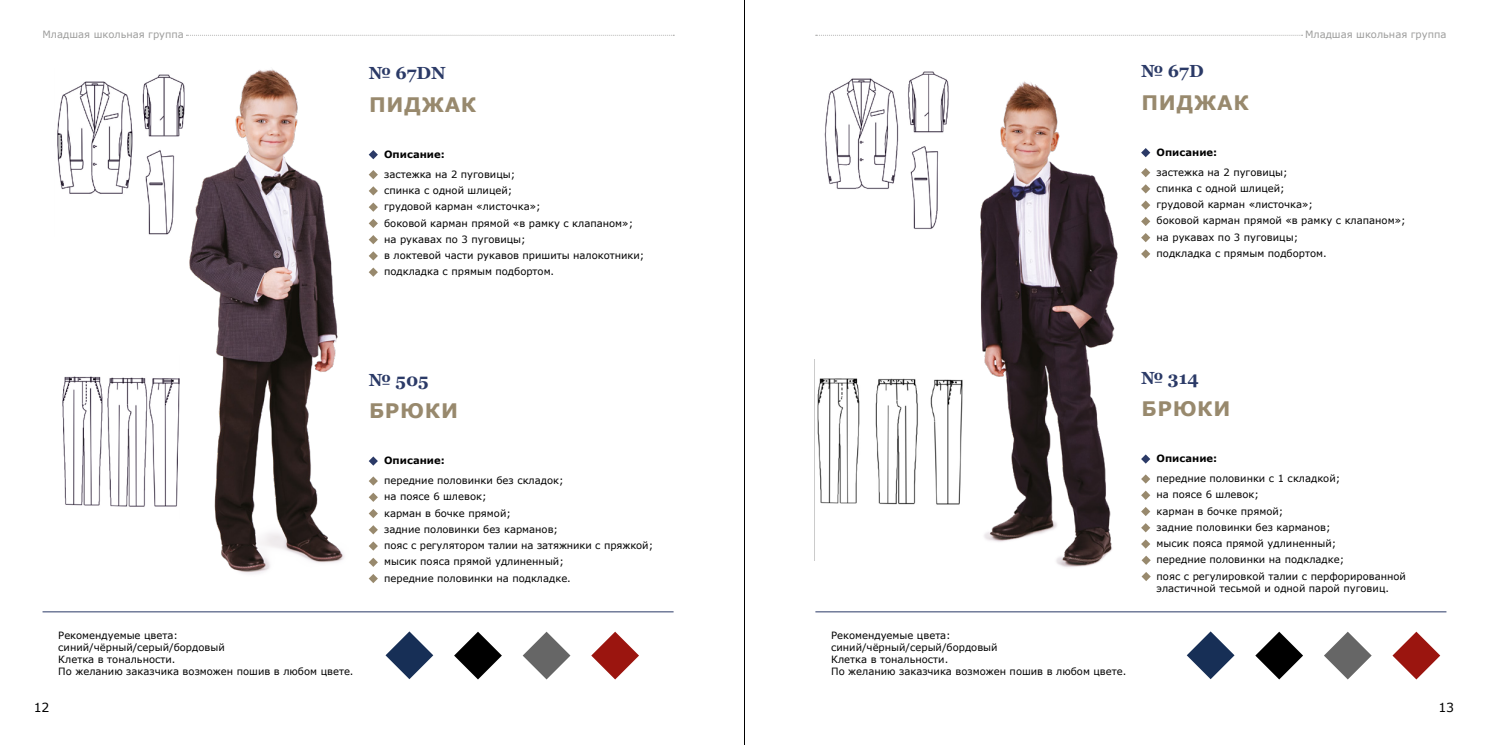
<style>
.page{position:relative;width:1489px;height:745px;background:#fff}
.page>*{position:absolute;margin:0;border:0;box-sizing:border-box;transform-origin:0 0}
.t1{font:700 20px "Verdana";letter-spacing:.035em;color:#98896d}
.t2{font:700 17.5px "Georgia";color:#2b3a67}
.t3{font:12.5px "Verdana";color:#000}
.t4{font:10px/16.2px "Verdana";color:#000}
.t5{font:10px "Verdana";color:#9d9d9c}
.t6{font:700 10px "Verdana";color:#000}
</style>
<div class="page">
<svg style="left:186px;top:35px;width:488px;height:1px"></svg>
<svg style="left:815px;top:35px;width:487px;height:1px"></svg>
<hr style="left:744px;top:0;width:1px;height:744px;background:#000">
<svg style="left:385px;top:631px;width:48px;height:47px"></svg>
<svg style="left:454px;top:631px;width:48px;height:48px"></svg>
<svg style="left:522px;top:631px;width:48px;height:48px"></svg>
<svg style="left:591px;top:631px;width:48px;height:48px"></svg>
<hr style="left:43px;top:611px;width:630px;height:1px;background:#2b3a67">
<svg style="left:369px;top:170px;width:9px;height:9px"></svg>
<svg style="left:369px;top:476px;width:9px;height:9px"></svg>
<svg style="left:369px;top:150px;width:9px;height:9px"></svg>
<svg style="left:369px;top:456px;width:9px;height:9px"></svg>
<svg style="left:369px;top:186px;width:9px;height:9px"></svg>
<svg style="left:369px;top:492px;width:9px;height:9px"></svg>
<svg style="left:369px;top:202px;width:9px;height:10px"></svg>
<svg style="left:369px;top:509px;width:9px;height:9px"></svg>
<svg style="left:369px;top:219px;width:9px;height:9px"></svg>
<svg style="left:369px;top:525px;width:9px;height:9px"></svg>
<svg style="left:369px;top:541px;width:9px;height:9px"></svg>
<svg style="left:369px;top:557px;width:9px;height:9px"></svg>
<svg style="left:369px;top:574px;width:9px;height:8px"></svg>
<svg style="left:369px;top:235px;width:9px;height:9px"></svg>
<svg style="left:369px;top:251px;width:9px;height:9px"></svg>
<svg style="left:369px;top:267px;width:9px;height:9px"></svg>
<img style="left:179px;top:69px;width:165px;height:505px">
<img style="left:57px;top:69px;width:129px;height:168px">
<img style="left:62px;top:376px;width:117px;height:131px">
<svg style="left:1186px;top:631px;width:48px;height:47px"></svg>
<svg style="left:1255px;top:631px;width:47px;height:48px"></svg>
<svg style="left:1324px;top:631px;width:47px;height:48px"></svg>
<svg style="left:1392px;top:631px;width:47px;height:48px"></svg>
<hr style="left:815px;top:611px;width:631px;height:1px;background:#2b3a67">
<svg style="left:1141px;top:555px;width:9px;height:9px"></svg>
<svg style="left:1141px;top:572px;width:9px;height:8px"></svg>
<svg style="left:1141px;top:168px;width:9px;height:9px"></svg>
<svg style="left:1141px;top:474px;width:9px;height:9px"></svg>
<svg style="left:1141px;top:148px;width:9px;height:9px"></svg>
<svg style="left:1141px;top:454px;width:9px;height:9px"></svg>
<svg style="left:1141px;top:184px;width:9px;height:9px"></svg>
<svg style="left:1141px;top:490px;width:9px;height:9px"></svg>
<svg style="left:1141px;top:200px;width:9px;height:9px"></svg>
<svg style="left:1141px;top:507px;width:9px;height:9px"></svg>
<svg style="left:1141px;top:217px;width:9px;height:9px"></svg>
<svg style="left:1141px;top:523px;width:9px;height:9px"></svg>
<svg style="left:1141px;top:539px;width:9px;height:9px"></svg>
<svg style="left:1141px;top:233px;width:9px;height:9px"></svg>
<svg style="left:1141px;top:249px;width:9px;height:9px"></svg>
<img style="left:980px;top:81px;width:138px;height:486px">
<img style="left:824px;top:71px;width:125px;height:158px">
<img style="left:817px;top:378px;width:146px;height:127px">
<p class="t5" style="left:43px;top:27px;width:143px">Младшая школьная группа</p>
<p class="t5" style="left:1304px;top:27px;width:143px">Младшая школьная группа</p>
<h2 class="t2" style="left:369px;top:62px;width:79px">№ 67DN</h2>
<h1 class="t1" style="left:369px;top:90px;width:109px">ПИДЖАК</h1>
<p class="t6" style="left:384px;top:147px;width:62px">Описание:</p>
<p class="t4" style="left:384px;top:166px;width:262px">застежка на 2 пуговицы;<br>спинка с одной шлицей;<br>грудовой карман «листочка»;<br>боковой карман прямой «в рамку с клапаном»; на рукавах по 3 пуговицы;<br>в локтевой части рукавов пришиты налокотники; подкладка с прямым подбортом.</p>
<h2 class="t2" style="left:369px;top:368px;width:62px">№ 505</h2>
<h1 class="t1" style="left:369px;top:396px;width:90px">БРЮКИ</h1>
<p class="t6" style="left:384px;top:453px;width:62px">Описание:</p>
<p class="t4" style="left:384px;top:472px;width:270px">передние половинки без складок;<br>на поясе 6 шлевок;<br>карман в бочке прямой;<br>задние половинки без карманов;<br>пояс с регулятором талии на затяжники с пряжкой; мысик пояса прямой удлиненный;<br>передние половинки на подкладке.</p>
<p class="t4" style="left:58px;top:629px;width:297px;line-height:12px">Рекомендуемые цвета:<br>синий/чёрный/серый/бордовый<br>Клетка в тональности.<br>По желанию заказчика возможен пошив в любом цвете.</p>
<h2 class="t2" style="left:1141px;top:60px;width:64px">№ 67D</h2>
<h1 class="t1" style="left:1141px;top:88px;width:109px">ПИДЖАК</h1>
<p class="t6" style="left:1156px;top:145px;width:62px">Описание:</p>
<p class="t4" style="left:1156px;top:164px;width:250px">застежка на 2 пуговицы;<br>спинка с одной шлицей;<br>грудовой карман «листочка»;<br>боковой карман прямой «в рамку с клапаном»; на рукавах по 3 пуговицы;<br>подкладка с прямым подбортом.</p>
<p class="t4" style="left:831px;top:629px;width:297px;line-height:12px">Рекомендуемые цвета:<br>синий/чёрный/серый/бордовый<br>Клетка в тональности.<br>По желанию заказчика возможен пошив в любом цвете.</p>
<h2 class="t2" style="left:1141px;top:366px;width:59px">№ 314</h2>
<h1 class="t1" style="left:1141px;top:394px;width:90px">БРЮКИ</h1>
<p class="t6" style="left:1156px;top:451px;width:62px">Описание:</p>
<p class="t4" style="left:1156px;top:470px;width:251px">передние половинки с 1 складкой;<br>на поясе 6 шлевок;<br>карман в бочке прямой;<br>задние половинки без карманов;<br>мысик пояса прямой удлиненный;<br>передние половинки на подкладке;<br>пояс с регулировкой талии с перфорированной</p>
<p class="t4" style="left:1156px;top:579px;width:234px">эластичной тесьмой и одной парой пуговиц.</p>
<p class="t3" style="left:34px;top:698px;width:17px">12</p>
<p class="t3" style="left:1438px;top:698px;width:17px">13</p>
</div>
